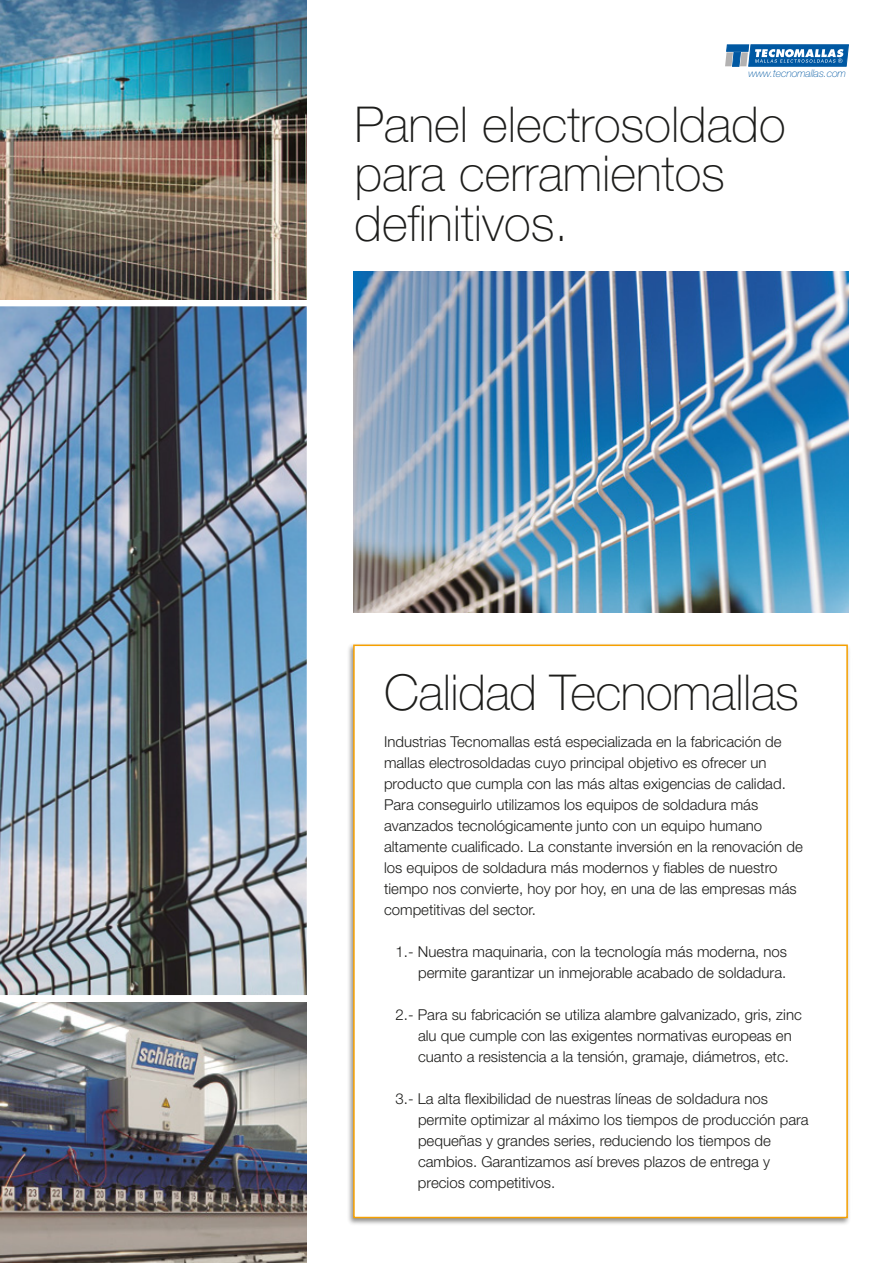
<style>
.page{position:relative;width:893px;height:1263px;background:#fff}
.page>*{position:absolute;margin:0;border:0;box-sizing:border-box;transform-origin:0 0}
.t1{font:100 49.5px/49.5px "Helvetica Neue LT Std";color:#1d1d1b}
.t2{font:300 15px/21px "Helvetica Neue LT Std";color:#1d1d1b}
.t3{font:italic 100 10.5px "Helvetica Neue LT Std";letter-spacing:-.01em;color:#0058a2}
</style>
<div class="page">
<img style="left:0;top:0;width:307px;height:299px">
<img style="left:0;top:306px;width:307px;height:689px">
<img style="left:0;top:1002px;width:307px;height:261px">
<img style="left:353px;top:272px;width:495px;height:341px">
<img style="left:348px;top:645px;width:501px;height:579px">
<div style="left:353px;top:644px;width:495px;height:574px;background:#fff;border:2px solid #f6a000"></div>
<svg style="left:725px;top:44px;width:124px;height:23px;background:#4885b9"></svg>
<p class="t3" style="left:748px;top:67px;width:99px">www.tecnomallas.com</p>
<h1 class="t1" style="left:355px;top:99px;width:433px">Panel electrosoldado para cerramientos definitivos.</h1>
<h1 class="t1" style="left:384px;top:668px;width:417px">Calidad Tecnomallas</h1>
<p class="t2" style="left:384px;top:731px;width:420px">Industrias Tecnomallas está especializada en la fabricación de mallas electrosoldadas cuyo principal objetivo es ofrecer un producto que cumpla con las más altas exigencias de calidad.<br>Para conseguirlo utilizamos los equipos de soldadura más avanzados tecnológicamente junto con un equipo humano altamente cualificado. La constante inversión en la renovación de los equipos de soldadura más modernos y fiables de nuestro tiempo nos convierte, hoy por hoy, en una de las empresas más competitivas del sector.</p>
<p class="t2" style="left:396px;top:941px;width:393px;text-align:right">1.- Nuestra maquinaria, con la tecnología más moderna, nos permite garantizar un inmejorable acabado de soldadura.</p>
<p class="t2" style="left:418px;top:1004px;width:385px;text-indent:-22px">2.- Para su fabricación se utiliza alambre galvanizado, gris, zinc alu que cumple con las exigentes normativas europeas en cuanto a resistencia a la tensión, gramaje, diámetros, etc.</p>
<p class="t2" style="left:418px;top:1088px;width:392px;text-indent:-22px">3.- La alta flexibilidad de nuestras líneas de soldadura nos permite optimizar al máximo los tiempos de producción para pequeñas y grandes series, reduciendo los tiempos de cambios. Garantizamos así breves plazos de entrega y precios competitivos.</p>
</div>
